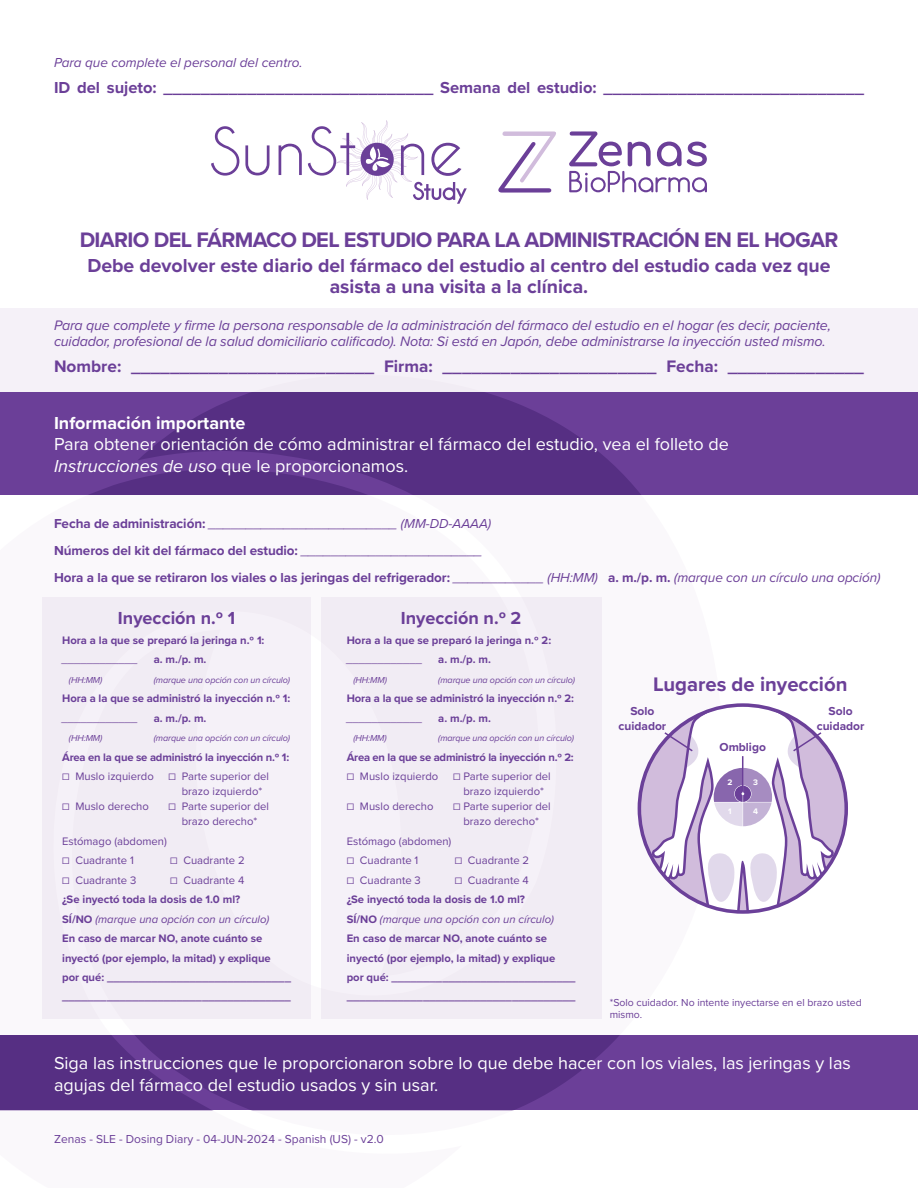
<style>
.page{position:relative;width:918px;height:1188px;background:#fff}
.page>*{position:absolute;margin:0;border:0;box-sizing:border-box;transform-origin:0 0}
.t1{font:700 21.75px "Proxima Nova";letter-spacing:-.03em;color:#6b3f98}
.t2{font:700 20.4px "Proxima Nova";color:#6b3f98}
.t3{font:700 19.5px/20.4px "Proxima Nova";color:#6b3f98;text-align:center}
.t4{font:700 18.15px "Proxima Nova";color:#6b3f98}
.t5{font:18px/21.6px "Proxima Nova";color:#fff}
.t6{font:700 18px "Proxima Nova";color:#fff}
.t7{font:700 17.25px "Proxima Nova";color:#6b3f98}
.t8{font:700 16.5px "Proxima Nova";color:#6b3f98}
.t9{font:italic 14.25px/16.5px "Proxima Nova";letter-spacing:-.01em;color:#6b3f98}
.t10{font:700 13.5px/27px "Proxima Nova";letter-spacing:-.005em;color:#6b3f98}
.t11{font:italic 13.5px "Proxima Nova";color:#6b3f98}
.t12{font:12px "Proxima Nova";color:#6b3f98}
.t13{font:700 12px/14.4px "Proxima Nova";color:#6b3f98;text-align:center}
.t14{font:700 11.25px/19.5px "Proxima Nova";color:#6b3f98}
.t15{font:11.25px/15px "Proxima Nova";color:#6b3f98}
.t16{font:italic 11.25px "Proxima Nova";color:#6b3f98}
.t17{font:700 11.25px "Proxima Nova";letter-spacing:-.02em;color:#6b3f98}
.t18{font:10.5px/12px "Proxima Nova";color:#6b3f98}
.t19{font:italic 9px "Proxima Nova";letter-spacing:-.01em;color:#6b3f98}
.t20{font:700 8.25px "Proxima Nova";color:#fff}
.s1{font-style:italic}
.s2{font-weight:400;font-style:italic}
</style>
<div class="page">
<svg style="left:0;top:494px;width:539px;height:617px"></svg>
<div style="left:0;top:309px;width:918px;height:83px;background:#f5f1f8"></div>
<div style="left:0;top:392px;width:918px;height:102px;background:#6b3f98"></div>
<svg style="left:138px;top:392px;width:502px;height:102px;fill:#562f83"></svg>
<svg style="left:91px;top:469px;width:448px;height:25px"></svg>
<div style="left:0;top:1036px;width:918px;height:74px;background:#6b3f98"></div>
<svg style="left:539px;top:1036px;width:80px;height:62px;fill:#562f83"></svg>
<div style="left:0;top:1036px;width:539px;height:74px;background:#562f83"></div>
<div style="left:42px;top:597px;width:269px;height:421px;background:#f1ecf4"></div>
<div style="left:321px;top:597px;width:281px;height:421px;background:#f1ecf4"></div>
<svg style="left:646px;top:705px;width:191px;height:207px"></svg>
<hr style="left:742px;top:756px;width:1px;height:36px;background:#6b3f98">
<svg style="left:498px;top:131px;width:58px;height:62px"></svg>
<svg style="left:569px;top:131px;width:138px;height:61px"></svg>
<svg style="left:211px;top:126px;width:28px;height:50px"></svg>
<svg style="left:245px;top:145px;width:25px;height:30px"></svg>
<svg style="left:279px;top:144px;width:23px;height:31px"></svg>
<svg style="left:308px;top:120px;width:159px;height:84px"></svg>
<p class="t11" style="left:54px;top:52px;width:250px">Para que complete el personal del centro.</p>
<h3 class="t8" style="left:54px;top:75px;width:812px">ID del sujeto: _____________________________ Semana del estudio: ____________________________</h3>
<h1 class="t1" style="left:80px;top:223px;width:760px">DIARIO DEL FÁRMACO DEL ESTUDIO PARA LA ADMINISTRACIÓN EN EL HOGAR</h1>
<h3 class="t3" style="left:87px;top:255px;width:745px">Debe devolver este diario del fármaco del estudio al centro del estudio cada vez que asista a una visita a la clínica.</h3>
<p class="t9" style="left:54px;top:316px;width:778px">Para que complete y firme la persona responsable de la administración del fármaco del estudio en el hogar (es decir, paciente, cuidador, profesional de la salud domiciliario calificado). Nota: Si está en Japón, debe administrarse la inyección usted mismo.</p>
<h3 class="t7" style="left:54px;top:353px;width:811px">Nombre: _________________________ Firma: ______________________ Fecha: ______________</h3>
<h3 class="t6" style="left:54px;top:409px;width:193px">Información importante</h3>
<h3 class="t5" style="left:54px;top:433px;width:677px">Para obtener orientación de cómo administrar el fármaco del estudio, vea el folleto de<br><span class="s1">Instrucciones de uso</span> que le proporcionamos.</h3>
<p class="t10" style="left:54px;top:510px;width:828px">Fecha de administración: <span class="s2">_________________________ (MM-DD-AAAA)<br></span>Números del kit del fármaco del estudio: <span class="s2">________________________<br></span>Hora a la que se retiraron los viales o las jeringas del refrigerador: <span class="s2">____________ (HH:MM)</span> a. m./p. m. <span class="s2">(marque con un círculo una opción)</span></p>
<h3 class="t4" style="left:118px;top:604px;width:119px">Inyección n.º 1</h3>
<p class="t14" style="left:62px;top:630px;width:204px">Hora a la que se preparó la jeringa n.º 1:</p>
<p class="t16" style="left:62px;top:651px;width:78px">____________</p>
<p class="t14" style="left:154px;top:649px;width:54px">a. m./p. m.</p>
<p class="t19" style="left:69px;top:673px;width:35px">(HH:MM)</p>
<p class="t19" style="left:154px;top:673px;width:138px">(marque una opción con un círculo)</p>
<p class="t14" style="left:62px;top:688px;width:230px">Hora a la que se administró la inyección n.º 1:</p>
<p class="t16" style="left:62px;top:709px;width:78px">____________</p>
<p class="t14" style="left:154px;top:708px;width:54px">a. m./p. m.</p>
<p class="t19" style="left:69px;top:731px;width:35px">(HH:MM)</p>
<p class="t19" style="left:154px;top:731px;width:138px">(marque una opción con un círculo)</p>
<p class="t14" style="left:62px;top:747px;width:229px">Área en la que se administró la inyección n.º 1:</p>
<p class="t15" style="left:62px;top:768px;width:93px">☐ Muslo izquierdo</p>
<p class="t15" style="left:62px;top:798px;width:88px">☐ Muslo derecho</p>
<p class="t15" style="left:62px;top:831px;width:106px;line-height:19.5px">Estómago (abdomen) ☐ Cuadrante 1</p>
<h3 class="t4" style="left:401px;top:604px;width:122px">Inyección n.º 2</h3>
<p class="t14" style="left:347px;top:630px;width:206px">Hora a la que se preparó la jeringa n.º 2:</p>
<p class="t16" style="left:347px;top:651px;width:78px">____________</p>
<p class="t14" style="left:438px;top:649px;width:54px">a. m./p. m.</p>
<p class="t19" style="left:353px;top:673px;width:35px">(HH:MM)</p>
<p class="t19" style="left:438px;top:673px;width:138px">(marque una opción con un círculo)</p>
<p class="t14" style="left:347px;top:688px;width:229px">Hora a la que se administró la inyección n.º 2:</p>
<p class="t16" style="left:347px;top:709px;width:78px">____________</p>
<p class="t14" style="left:438px;top:708px;width:54px">a. m./p. m.</p>
<p class="t19" style="left:353px;top:731px;width:35px">(HH:MM)</p>
<p class="t19" style="left:438px;top:731px;width:137px">(marque una opción con un círculo)</p>
<p class="t17" style="left:347px;top:748px;width:229px">Área en la que se administró la inyección n.º 2:</p>
<p class="t15" style="left:347px;top:768px;width:93px">☐ Muslo izquierdo</p>
<p class="t15" style="left:347px;top:798px;width:88px">☐ Muslo derecho</p>
<p class="t15" style="left:347px;top:831px;width:106px;line-height:19.5px">Estómago (abdomen) ☐ Cuadrante 1</p>
<p class="t15" style="left:168px;top:768px;width:102px;text-align:center">☐ Parte superior del brazo izquierdo*<br>☐ Parte superior del brazo derecho*</p>
<p class="t15" style="left:453px;top:768px;width:99px;text-align:center">☐ Parte superior del brazo izquierdo*<br>☐ Parte superior del brazo derecho*</p>
<p class="t15" style="left:170px;top:852px;width:76px">☐ Cuadrante 2</p>
<p class="t15" style="left:455px;top:852px;width:76px">☐ Cuadrante 2</p>
<p class="t15" style="left:62px;top:872px;width:76px">☐ Cuadrante 3</p>
<p class="t15" style="left:170px;top:872px;width:76px">☐ Cuadrante 4</p>
<p class="t14" style="left:62px;top:889px;width:230px">¿Se inyectó toda la dosis de 1.0 ml?<br>SÍ/NO <span class="s2">(marque una opción con un círculo)<br></span>En caso de marcar NO, anote cuánto se inyectó (por ejemplo, la mitad) y explique<br>por qué: _____________________________ ____________________________________</p>
<p class="t15" style="left:347px;top:872px;width:76px">☐ Cuadrante 3</p>
<p class="t15" style="left:455px;top:872px;width:76px">☐ Cuadrante 4</p>
<p class="t14" style="left:347px;top:889px;width:230px">¿Se inyectó toda la dosis de 1.0 ml?<br>SÍ/NO <span class="s2">(marque una opción con un círculo)<br></span>En caso de marcar NO, anote cuánto se inyectó (por ejemplo, la mitad) y explique<br>por qué: _____________________________ ____________________________________</p>
<h2 class="t2" style="left:653px;top:669px;width:196px">Lugares de inyección</h2>
<p class="t13" style="left:817px;top:704px;width:49px">Solo cuidador</p>
<p class="t13" style="left:619px;top:704px;width:49px">Solo cuidador</p>
<p class="t13" style="left:720px;top:740px;width:48px">Ombligo</p>
<p class="t20" style="left:727px;top:777px;width:6px">2</p>
<p class="t20" style="left:728px;top:805px;width:5px">1</p>
<p class="t20" style="left:753px;top:777px;width:6px">3</p>
<p class="t20" style="left:753px;top:805px;width:6px">4</p>
<p class="t18" style="left:610px;top:996px;width:254px">*Solo cuidador. No intente inyectarse en el brazo usted mismo.</p>
<h3 class="t5" style="left:54px;top:1052px;width:798px">Siga las instrucciones que le proporcionaron sobre lo que debe hacer con los viales, las jeringas y las agujas del fármaco del estudio usados y sin usar.</h3>
<p class="t12" style="left:54px;top:1131px;width:331px">Zenas - SLE - Dosing Diary - 04-JUN-2024 - Spanish (US) - v2.0</p>
</div>
